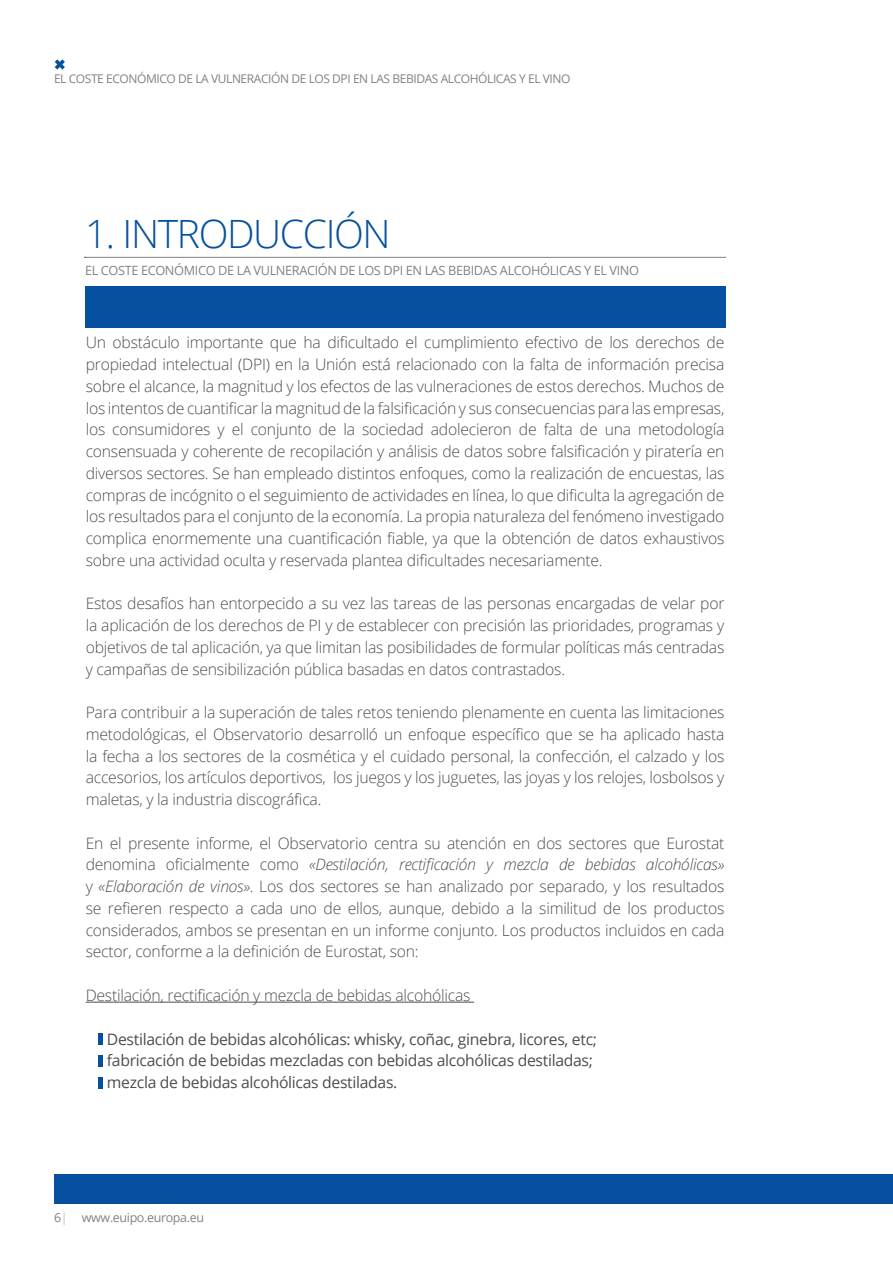
<style>
.page{position:relative;width:893px;height:1263px;background:#fff}
.page>*{position:absolute;margin:0;border:0;box-sizing:border-box;transform-origin:0 0}
.t1{font:300 39px "Open Sans";letter-spacing:-.035em;color:#06509f}
.t2{font:300 15.75px/21.8px "Open Sans";letter-spacing:-.015em;color:#4d4d4f;text-align:justify}
.t3{font:15.75px/21.8px "Open Sans";letter-spacing:-.02em;color:#4d4d4f}
.t4{font:12.75px "Open Sans";letter-spacing:-.03em;color:#808285}
.t5{font:12.45px "Open Sans";letter-spacing:-.03em;color:#808285}
.t6{font:12px "Open Sans";letter-spacing:-.035em;color:#808285}
.s1{font-style:italic}
.s2{color:#bcbec0}
</style>
<div class="page">
<div style="left:54px;top:1175px;width:839px;height:29px;background:#06509f"></div>
<svg style="left:55px;top:59px;width:10px;height:11px"></svg>
<div style="left:85px;top:286px;width:641px;height:42px;background:#06509f"></div>
<svg style="left:84px;top:257px;width:641px;height:1px"></svg>
<hr style="left:86px;top:1002px;width:388px;height:1px;background:#4d4d4f">
<div style="left:98px;top:1033px;width:5px;height:11px;background:#06509f"></div>
<div style="left:98px;top:1055px;width:5px;height:11px;background:#06509f"></div>
<div style="left:98px;top:1077px;width:5px;height:11px;background:#06509f"></div>
<p class="t6" style="left:54px;top:71px;width:518px">EL COSTE ECONÓMICO DE LA VULNERACIÓN DE LOS DPI EN LAS BEBIDAS ALCOHÓLICAS Y EL VINO</p>
<h1 class="t1" style="left:85px;top:207px;width:307px">1. INTRODUCCIÓN</h1>
<p class="t4" style="left:85px;top:261px;width:556px">EL COSTE ECONÓMICO DE LA VULNERACIÓN DE LOS DPI EN LAS BEBIDAS ALCOHÓLICAS Y EL VINO</p>
<p class="t2" style="left:86px;top:331px;width:640px">Un obstáculo importante que ha dificultado el cumplimiento efectivo de los derechos de propiedad intelectual (DPI) en la Unión está relacionado con la falta de información precisa sobre el alcance, la magnitud y los efectos de las vulneraciones de estos derechos. Muchos de los intentos de cuantificar la magnitud de la falsificación y sus consecuencias para las empresas, los consumidores y el conjunto de la sociedad adolecieron de falta de una metodología consensuada y coherente de recopilación y análisis de datos sobre falsificación y piratería en diversos sectores. Se han empleado distintos enfoques, como la realización de encuestas, las compras de incógnito o el seguimiento de actividades en línea, lo que dificulta la agregación de los resultados para el conjunto de la economía. La propia naturaleza del fenómeno investigado complica enormemente una cuantificación fiable, ya que la obtención de datos exhaustivos sobre una actividad oculta y reservada plantea dificultades necesariamente.</p>
<p class="t2" style="left:86px;top:592px;width:640px">Estos desafíos han entorpecido a su vez las tareas de las personas encargadas de velar por la aplicación de los derechos de PI y de establecer con precisión las prioridades, programas y objetivos de tal aplicación, ya que limitan las posibilidades de formular políticas más centradas y campañas de sensibilización pública basadas en datos contrastados.</p>
<p class="t2" style="left:86px;top:701px;width:640px">Para contribuir a la superación de tales retos teniendo plenamente en cuenta las limitaciones metodológicas, el Observatorio desarrolló un enfoque específico que se ha aplicado hasta la fecha a los sectores de la cosmética y el cuidado personal, la confección, el calzado y los accesorios, los artículos deportivos, los juegos y los juguetes, las joyas y los relojes, losbolsos y maletas, y la industria discográfica.</p>
<p class="t2" style="left:86px;top:832px;width:640px">En el presente informe, el Observatorio centra su atención en dos sectores que Eurostat denomina oficialmente como <span class="s1">«Destilación, rectificación y mezcla de bebidas alcohólicas» </span>y <span class="s1">«Elaboración de vinos»</span>. Los dos sectores se han analizado por separado, y los resultados se refieren respecto a cada uno de ellos, aunque, debido a la similitud de los productos considerados, ambos se presentan en un informe conjunto. Los productos incluidos en cada sector, conforme a la definición de Eurostat, son:</p>
<p class="t2" style="left:86px;top:984px;width:386px">Destilación, rectificación y mezcla de bebidas alcohólicas</p>
<p class="t3" style="left:107px;top:1027px;width:492px">Destilación de bebidas alcohólicas: whisky, coñac, ginebra, licores, etc; fabricación de bebidas mezcladas con bebidas alcohólicas destiladas; mezcla de bebidas alcohólicas destiladas.</p>
<p class="t5" style="left:54px;top:1209px;width:152px">6<span class="s2">|</span> www.euipo.europa.eu</p>
</div>
